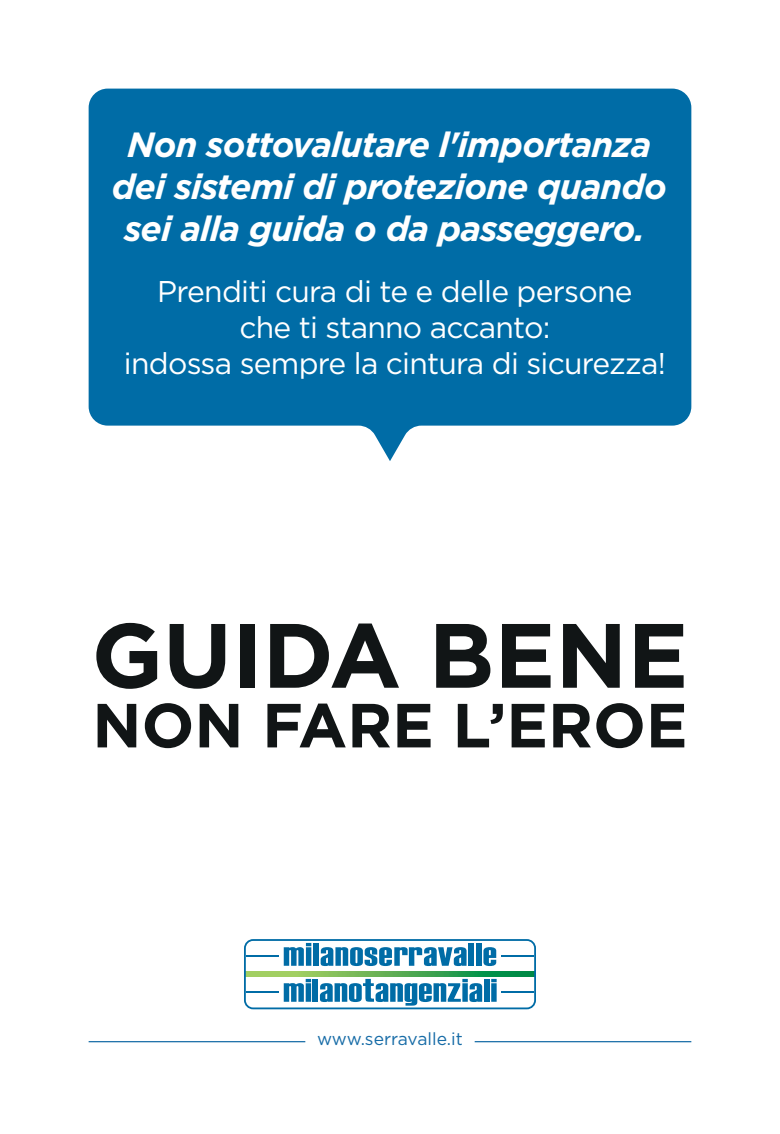
<style>
.page{position:relative;width:780px;height:1134px;background:#fff}
.page>*{position:absolute;margin:0;border:0;box-sizing:border-box;transform-origin:0 0}
.t1{font:700 91px "Gotham";color:#111516}
.t2{font:700 62.25px "Gotham";color:#111516}
.t3{font:italic 700 35px/42px "Gotham";letter-spacing:-.025em;color:#fff;text-align:center}
.t4{font:30px/36px "Gotham";letter-spacing:-.025em;color:#fff;text-align:center}
.t5{font:17.5px "Gotham";color:#176ca7}
</style>
<div class="page">
<hr style="left:89px;top:1041px;width:216px;height:1px;background:#176ca7">
<hr style="left:474px;top:1041px;width:217px;height:1px;background:#176ca7">
<svg style="left:244px;top:939px;width:292px;height:70px"></svg>
<div style="left:484px;top:979px;width:5px;height:23px;background:#006ca6"></div>
<svg style="left:89px;top:89px;width:602px;height:372px;background:#1779ae"></svg>
<p class="t3" style="left:112px;top:123px;width:556px">Non sottovalutare l'importanza dei sistemi di protezione quando sei alla guida o da passeggero.</p>
<p class="t4" style="left:124px;top:272px;width:543px">Prenditi cura di te e delle persone<br>che ti stanno accanto:<br>indossa sempre la cintura di sicurezza!</p>
<h1 class="t1" style="left:91px;top:595px;width:598px">GUIDA BENE</h1>
<h2 class="t2" style="left:92px;top:684px;width:596px">NON FARE L’EROE</h2>
<p class="t5" style="left:317px;top:1028px;width:147px">www.serravalle.it</p>
</div>
